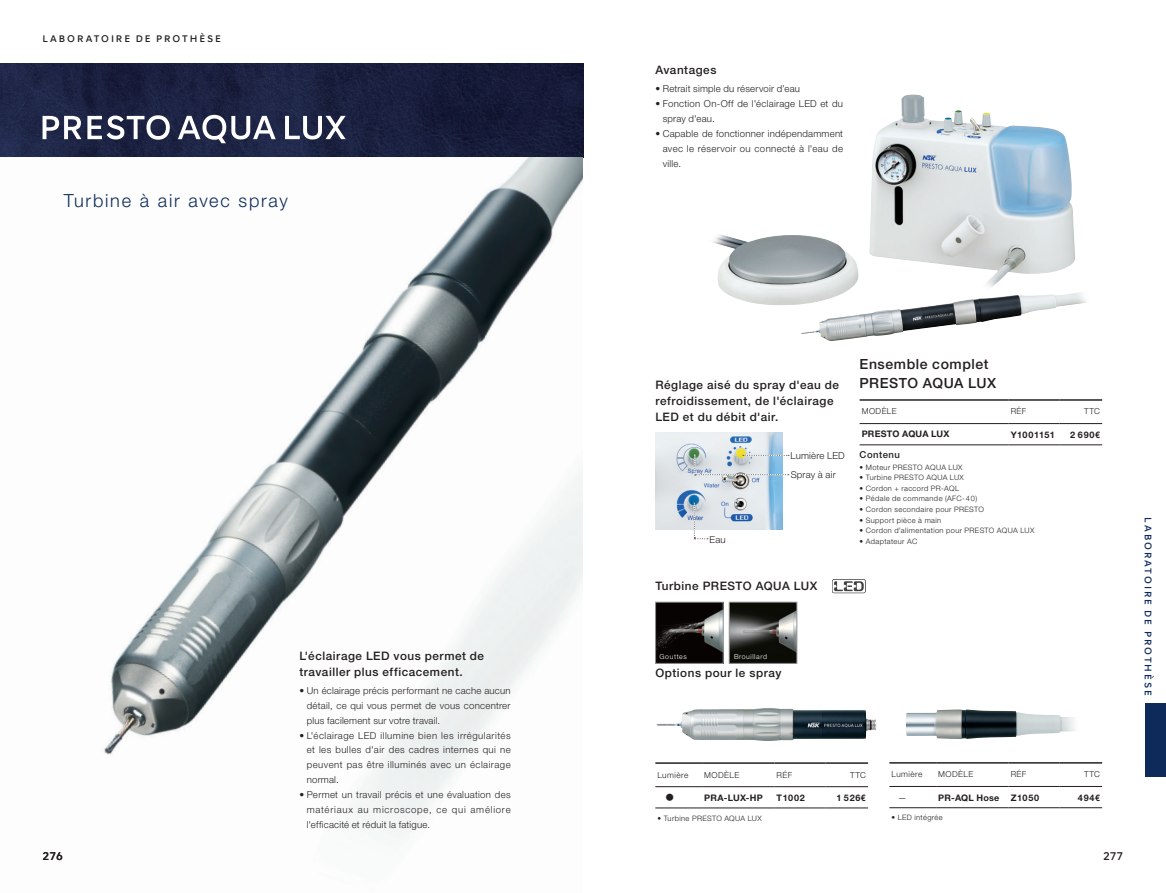
<style>
.page{position:relative;width:1166px;height:893px;background:#fff}
.page>*{position:absolute;margin:0;border:0;box-sizing:border-box;transform-origin:0 0}
.t1{font:300 18px "Helvetica Neue";letter-spacing:.1em;color:#0d2a5b}
.t2{font:500 14.1px/19.2px "Helvetica Neue";letter-spacing:.04em;color:#231f20}
.t3{font:500 11.7px/15.9px "Helvetica Neue";letter-spacing:.045em;color:#231f20}
.t4{font:500 10.65px "NSKTSRE";color:#231f20}
.t5{font:300 9.6px/14.9px "Helvetica Neue";letter-spacing:.025em;color:#231f20;text-align:justify}
.t6{font:500 9.6px "Helvetica Neue";letter-spacing:.05em;color:#231f20}
.t7{font:700 9px "Helvetica Neue";letter-spacing:.035em;color:#231f20}
.t8{font:500 9px "NSKTSRE";letter-spacing:.205em;color:#231f20}
.t9{font:500 9px "NSKTSRE";letter-spacing:.205em;color:#0d2a5b}
.t10{font:300 9px "NSKTSRE";color:#231f20}
.t11{font:300 8.25px "Helvetica Neue";letter-spacing:.055em;color:#231f20}
.t12{font:300 7.5px "Helvetica Neue";letter-spacing:.055em;color:#231f20}
.t13{font:300 6.9px "Helvetica Neue";letter-spacing:.085em;color:#fff}
.s1{font-family:"NSKTSRE";font-weight:300;font-size:23.85px}
</style>
<div class="page">
<img style="left:0;top:64px;width:583px;height:781px">
<hr style="left:859px;top:399px;width:149px;height:2px;background:#231f20">
<hr style="left:1008px;top:399px;width:51px;height:2px;background:#231f20">
<hr style="left:1059px;top:399px;width:42px;height:2px;background:#231f20">
<hr style="left:859px;top:423px;width:149px;height:1px;background:#231f20">
<hr style="left:1008px;top:423px;width:51px;height:1px;background:#231f20">
<hr style="left:1059px;top:423px;width:42px;height:1px;background:#231f20">
<hr style="left:859px;top:445px;width:149px;height:1px;background:#231f20">
<hr style="left:1008px;top:445px;width:51px;height:1px;background:#231f20">
<hr style="left:1059px;top:445px;width:42px;height:1px;background:#231f20">
<hr style="left:655px;top:762px;width:47px;height:2px;background:#231f20">
<hr style="left:702px;top:762px;width:72px;height:2px;background:#231f20">
<hr style="left:774px;top:762px;width:51px;height:2px;background:#231f20">
<hr style="left:825px;top:762px;width:42px;height:2px;background:#231f20">
<hr style="left:655px;top:786px;width:47px;height:1px;background:#231f20">
<hr style="left:702px;top:786px;width:72px;height:1px;background:#231f20">
<hr style="left:774px;top:786px;width:51px;height:1px;background:#231f20">
<hr style="left:825px;top:786px;width:42px;height:1px;background:#231f20">
<hr style="left:655px;top:808px;width:47px;height:1px;background:#231f20">
<hr style="left:702px;top:808px;width:72px;height:1px;background:#231f20">
<hr style="left:774px;top:808px;width:51px;height:1px;background:#231f20">
<hr style="left:825px;top:808px;width:42px;height:1px;background:#231f20">
<hr style="left:889px;top:762px;width:46px;height:2px;background:#231f20">
<hr style="left:935px;top:762px;width:73px;height:2px;background:#231f20">
<hr style="left:1008px;top:762px;width:51px;height:2px;background:#231f20">
<hr style="left:1059px;top:762px;width:42px;height:2px;background:#231f20">
<hr style="left:889px;top:786px;width:46px;height:1px;background:#231f20">
<hr style="left:935px;top:786px;width:73px;height:1px;background:#231f20">
<hr style="left:1008px;top:786px;width:51px;height:1px;background:#231f20">
<hr style="left:1059px;top:786px;width:42px;height:1px;background:#231f20">
<hr style="left:889px;top:807px;width:46px;height:1px;background:#231f20">
<hr style="left:935px;top:807px;width:73px;height:1px;background:#231f20">
<hr style="left:1008px;top:807px;width:51px;height:1px;background:#231f20">
<hr style="left:1059px;top:807px;width:42px;height:1px;background:#231f20">
<svg style="left:43px;top:116px;width:38px;height:23px"></svg>
<svg style="left:87px;top:115px;width:83px;height:25px"></svg>
<svg style="left:178px;top:115px;width:97px;height:28px"></svg>
<svg style="left:285px;top:116px;width:60px;height:23px"></svg>
<div style="left:1144px;top:704px;width:21px;height:73px;background:#0d2a5b"></div>
<img style="left:656px;top:709px;width:220px;height:32px">
<img style="left:906px;top:709px;width:169px;height:30px">
<img style="left:730px;top:604px;width:64px;height:58px">
<div style="left:728px;top:602px;width:68px;height:62px;border:1px solid #939598"></div>
<img style="left:657px;top:604px;width:64px;height:58px">
<div style="left:655px;top:602px;width:68px;height:62px;border:1px solid #939598"></div>
<img style="left:655px;top:432px;width:127px;height:97px">
<svg style="left:831px;top:579px;width:34px;height:14px"></svg>
<svg style="left:832px;top:580px;width:32px;height:13px"></svg>
<svg style="left:833px;top:581px;width:30px;height:10px"></svg>
<svg style="left:694px;top:453px;width:94px;height:22px"></svg>
<svg style="left:693px;top:502px;width:14px;height:37px"></svg>
<img style="left:869px;top:95px;width:205px;height:193px">
<img style="left:801px;top:294px;width:259px;height:47px">
<img style="left:713px;top:234px;width:145px;height:71px">
<p class="t8" style="left:43px;top:32px;width:180px">LABORATOIRE DE PROTHÈSE</p>
<h1 class="t1" style="left:64px;top:189px;width:225px">Turbine à air avec spray</h1>
<p class="t4" style="left:43px;top:849px;width:22px">276</p>
<p class="t3" style="left:299px;top:647px;width:186px">L'éclairage LED vous permet de travailler plus efficacement.</p>
<p class="t5" style="left:307px;top:683px;width:205px;text-indent:-7px">• Un éclairage précis performant ne cache aucun détail, ce qui vous permet de vous concentrer plus facilement sur votre travail.</p>
<p class="t5" style="left:307px;top:727px;width:205px;text-indent:-7px">• L'éclairage LED illumine bien les irrégularités et les bulles d'air des cadres internes qui ne peuvent pas être illuminés avec un éclairage normal.</p>
<p class="t5" style="left:307px;top:787px;width:205px;text-indent:-7px">• Permet un travail précis et une évaluation des matériaux au microscope, ce qui améliore l'efficacité et réduit la fatigue.</p>
<p class="t3" style="left:655px;top:62px;width:63px">Avantages</p>
<p class="t5" style="left:655px;top:81px;width:146px">• Retrait simple du réservoir d’eau</p>
<p class="t5" style="left:662px;top:96px;width:182px;text-indent:-7px">• Fonction On-Off de l'éclairage LED et du spray d'eau.</p>
<p class="t5" style="left:662px;top:126px;width:182px;text-indent:-7px">• Capable de fonctionner indépendamment avec le réservoir ou connecté à l'eau de ville.</p>
<p class="t3" style="left:655px;top:377px;width:185px">Réglage aisé du spray d'eau de refroidissement, de l'éclairage<br>LED et du débit d'air.</p>
<p class="t5" style="left:709px;top:532px;width:18px">Eau</p>
<p class="t5" style="left:790px;top:445px;width:56px;line-height:19.8px">Lumière LED<br>Spray à air</p>
<p class="t3" style="left:655px;top:578px;width:163px">Turbine PRESTO AQUA LUX</p>
<h2 class="t2" style="left:859px;top:354px;width:138px">Ensemble complet<br>PRESTO AQUA LUX</h2>
<p class="t11" style="left:861px;top:406px;width:36px">MODÈLE</p>
<p class="t11" style="left:1010px;top:406px;width:17px">RÉF</p>
<p class="t11" style="left:1083px;top:406px;width:17px">TTC</p>
<p class="t7" style="left:861px;top:429px;width:89px">PRESTO AQUA LUX</p>
<p class="t7" style="left:1010px;top:429px;width:46px">Y1001151</p>
<p class="t7" style="left:1069px;top:429px;width:31px">2 690€</p>
<p class="t6" style="left:859px;top:448px;width:42px">Contenu</p>
<p class="t12" style="left:859px;top:462px;width:104px">• Moteur PRESTO AQUA LUX</p>
<p class="t12" style="left:859px;top:473px;width:106px">• Turbine PRESTO AQUA LUX</p>
<p class="t12" style="left:859px;top:483px;width:101px">• Cordon + raccord PR-AQL</p>
<p class="t12" style="left:859px;top:494px;width:119px">• Pédale de commande (AFC-40)</p>
<p class="t12" style="left:859px;top:505px;width:126px">• Cordon secondaire pour PRESTO</p>
<p class="t12" style="left:859px;top:515px;width:83px">• Support pièce à main</p>
<p class="t12" style="left:859px;top:526px;width:176px">• Cordon d’alimentation pour PRESTO AQUA LUX</p>
<p class="t12" style="left:859px;top:537px;width:59px">• Adaptateur AC</p>
<p class="t13" style="left:659px;top:652px;width:29px">Gouttes</p>
<p class="t13" style="left:733px;top:652px;width:34px">Brouillard</p>
<p class="t3" style="left:655px;top:665px;width:128px">Options pour le spray</p>
<p class="t9" style="left:1153px;top:517px;width:180px;rotate:90deg">LABORATOIRE DE PROTHÈSE</p>
<p class="t11" style="left:657px;top:770px;width:32px">Lumière</p>
<p class="t11" style="left:704px;top:770px;width:36px">MODÈLE</p>
<p class="t11" style="left:776px;top:770px;width:17px">RÉF</p>
<p class="t11" style="left:849px;top:770px;width:17px">TTC</p>
<p class="t7" style="left:663px;top:792px;width:101px"><span class="s1">•</span> PRA-LUX-HP</p>
<p class="t7" style="left:776px;top:792px;width:30px">T1002</p>
<p class="t7" style="left:836px;top:792px;width:31px">1 526€</p>
<p class="t12" style="left:657px;top:813px;width:106px">• Turbine PRESTO AQUA LUX</p>
<p class="t11" style="left:891px;top:769px;width:32px">Lumière</p>
<p class="t11" style="left:938px;top:769px;width:36px">MODÈLE</p>
<p class="t11" style="left:1010px;top:769px;width:17px">RÉF</p>
<p class="t11" style="left:1083px;top:769px;width:17px">TTC</p>
<p class="t10" style="left:898px;top:791px;width:9px">—</p>
<p class="t7" style="left:938px;top:792px;width:102px">PR-AQL Hose Z1050</p>
<p class="t7" style="left:1077px;top:792px;width:24px">494€</p>
<p class="t12" style="left:891px;top:813px;width:53px">• LED intégrée</p>
<p class="t4" style="left:1102px;top:849px;width:22px">277</p>
</div>
